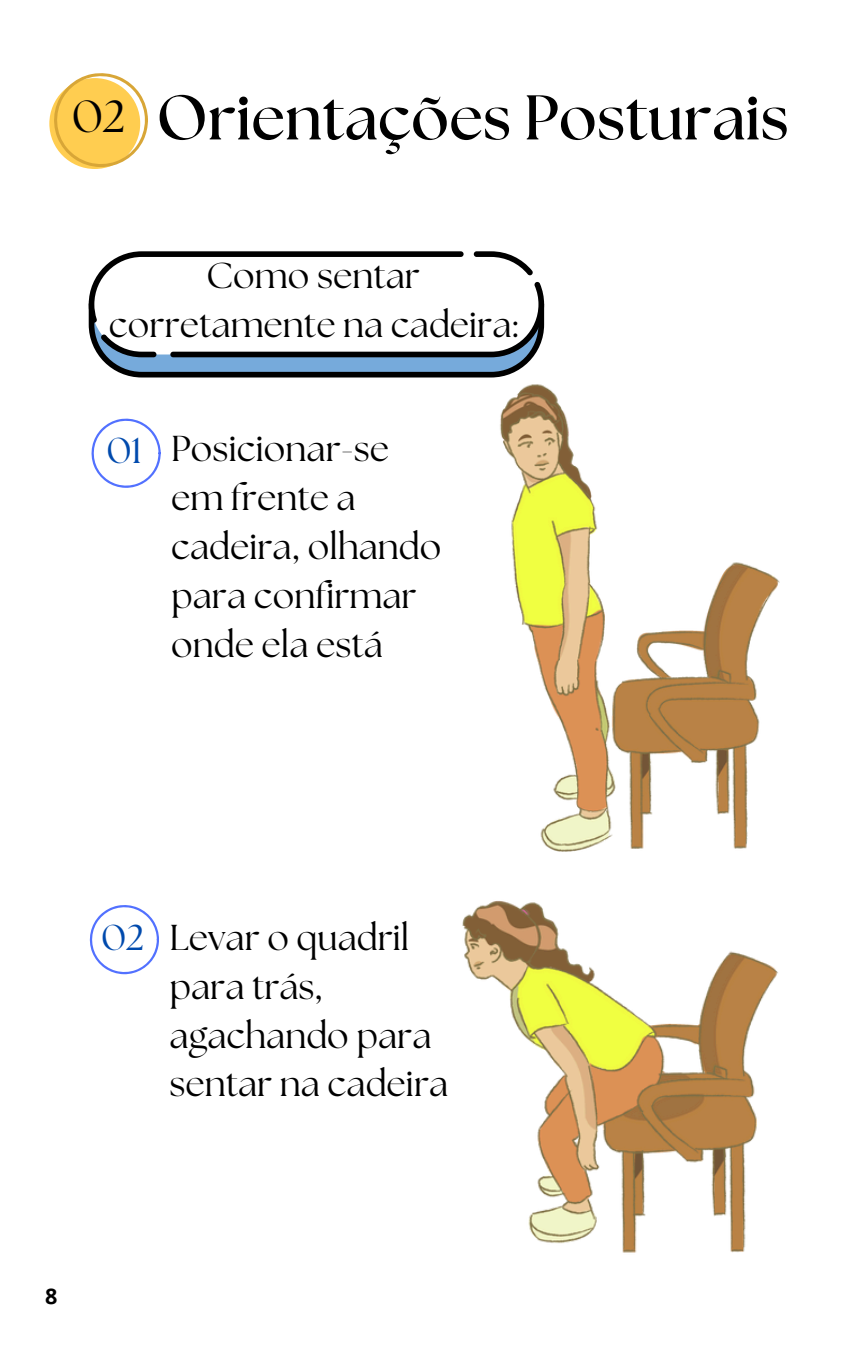
<style>
.page{position:relative;width:864px;height:1350px;background:#fff}
.page>*{position:absolute;margin:0;border:0;box-sizing:border-box;transform-origin:0 0}
.t1{font:700 63px "The Seasons";color:#000}
.t2{font:45px "The Seasons";color:#000}
.t3{font:36px/49.1px "The Seasons";color:#000}
.t4{font:36px "The Seasons";color:#004aad}
.t5{font:700 21.6px "Open Sans";color:#000}
</style>
<div class="page">
<svg style="left:89px;top:251px;width:455px;height:127px"></svg>
<svg style="left:92px;top:419px;width:69px;height:69px"></svg>
<svg style="left:90px;top:905px;width:69px;height:69px"></svg>
<img style="left:500px;top:384px;width:280px;height:382px">
<img style="left:462px;top:766px;width:316px;height:487px">
<svg style="left:49px;top:78px;width:91px;height:91px"></svg>
<svg style="left:54px;top:73px;width:93px;height:94px"></svg>
<p class="t2" style="left:72px;top:96px;width:55px">02</p>
<p class="t1" style="left:156px;top:89px;width:634px">Orientações Posturais</p>
<p class="t3" style="left:109px;top:254px;width:410px;text-align:center">Como sentar corretamente na cadeira:</p>
<p class="t4" style="left:107px;top:434px;width:37px">01</p>
<h1 class="t3" style="left:171px;top:426px;width:272px">Posicionar-se em frente a cadeira, olhando para confirmar onde ela está</h1>
<p class="t4" style="left:102px;top:921px;width:44px">02</p>
<p class="t3" style="left:169px;top:915px;width:280px">Levar o quadril para trás, agachando para sentar na cadeira</p>
<p class="t5" style="left:45px;top:1281px;width:14px">8</p>
</div>
